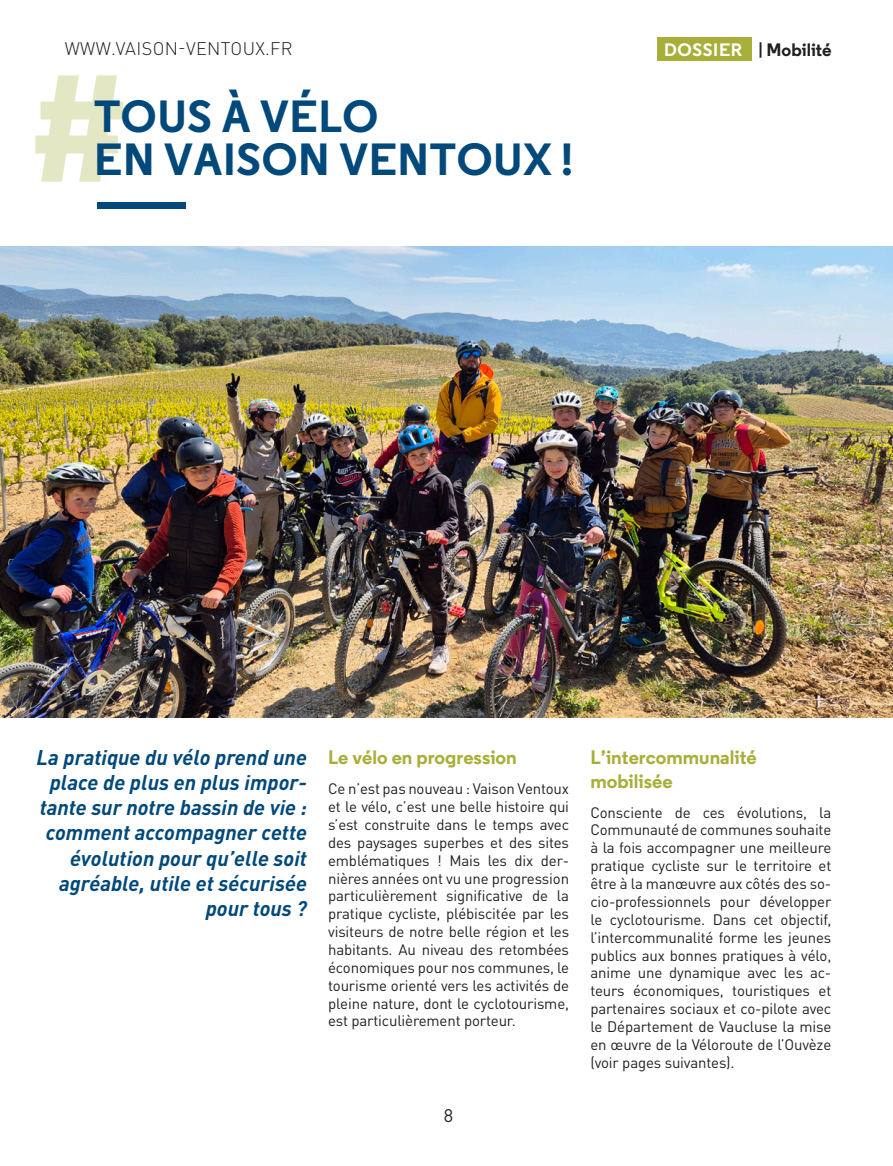
<style>
.page{position:relative;width:893px;height:1166px;background:#fff}
.page>*{position:absolute;margin:0;border:0;box-sizing:border-box;transform-origin:0 0}
.t1{font:700 45px "Regular";letter-spacing:.015em;color:#01497b}
.t2{font:italic 700 21px/25.2px "DIN Pro";color:#01497b;text-align:right}
.t3{font:700 19.5px "Regular";color:#a7af38}
.t4{font:300 18px "DIN Pro";letter-spacing:.02em;color:#231f20}
.t5{font:700 18px "Regular";color:#231f20}
.t6{font:700 18px "Regular";letter-spacing:.035em;color:#fff}
.t7{font:18px "DIN Pro";color:#231f20}
.t8{font:15px/17.9px "DIN Pro";letter-spacing:-.01em;color:#231f20;text-align:justify}
</style>
<div class="page">
<img style="left:0;top:247px;width:893px;height:469px">
<svg style="left:35px;top:75px;width:88px;height:107px"></svg>
<div style="left:98px;top:202px;width:88px;height:7px;background:#01497b"></div>
<div style="left:657px;top:37px;width:95px;height:24px;background:#a7af38"></div>
<p class="t4" style="left:65px;top:35px;width:229px">WWW.VAISON-VENTOUX.FR</p>
<p class="t1" style="left:94px;top:86px;width:286px">TOUS À VÉLO</p>
<p class="t1" style="left:94px;top:130px;width:481px">EN VAISON VENTOUX !</p>
<p class="t6" style="left:664px;top:38px;width:80px">DOSSIER</p>
<p class="t5" style="left:758px;top:38px;width:75px">| Mobilité</p>
<p class="t2" style="left:37px;top:741px;width:272px">La pratique du vélo prend une place de plus en plus impor&shy;tante sur notre bassin de vie : comment accompagner cette évolution pour qu’elle soit agréable, utile et sécurisée pour tous ?</p>
<p class="t3" style="left:328px;top:744px;width:190px">Le vélo en progression</p>
<p class="t8" style="left:328px;top:778px;width:242px">Ce n’est pas nouveau : Vaison Ventoux et le vélo, c’est une belle histoire qui s’est construite dans le temps avec des paysages superbes et des sites emblématiques ! Mais les dix der&shy;nières années ont vu une progression particulièrement significative de la pratique cycliste, plébiscitée par les visiteurs de notre belle région et les habitants. Au niveau des retombées économiques pour nos communes, le tourisme orienté vers les activités de pleine nature, dont le cyclotourisme, est particulièrement porteur.</p>
<p class="t7" style="left:444px;top:1101px;width:11px">8</p>
<p class="t3" style="left:590px;top:744px;width:168px">L’intercommunalité</p>
<p class="t3" style="left:590px;top:768px;width:84px">mobilisée</p>
<p class="t8" style="left:590px;top:801px;width:242px">Consciente de ces évolutions, la Communauté de communes souhaite à la fois accompagner une meilleure pratique cycliste sur le territoire et être à la manœuvre aux côtés des so&shy;cio-professionnels pour développer le cyclotourisme. Dans cet objectif, l’intercommunalité forme les jeunes publics aux bonnes pratiques à vélo, anime une dynamique avec les ac&shy;teurs économiques, touristiques et partenaires sociaux et co-pilote avec le Département de Vaucluse la mise en œuvre de la Véloroute de l’Ouvèze (voir pages suivantes).</p>
</div>
